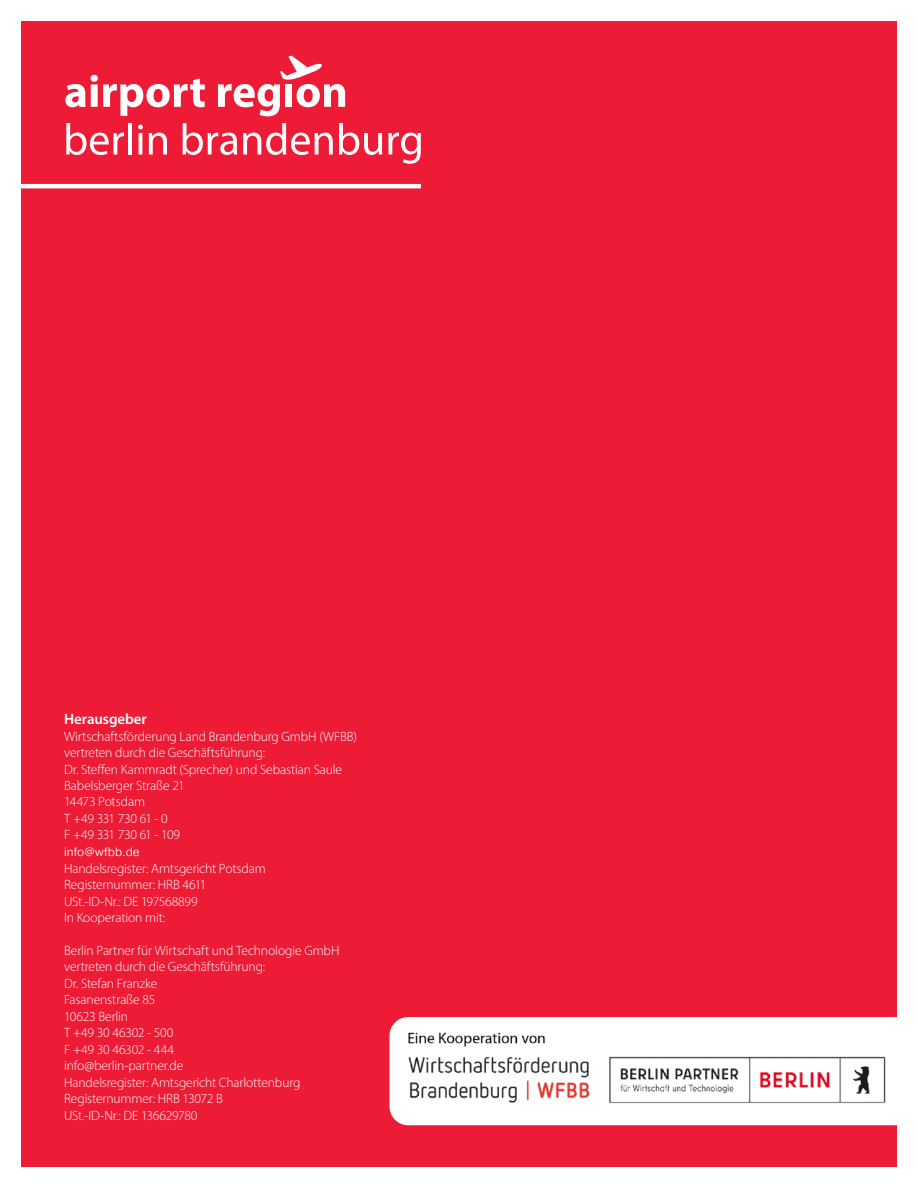
<style>
.page{position:relative;width:918px;height:1188px;background:#fff}
.page>*{position:absolute;margin:0;border:0;box-sizing:border-box;transform-origin:0 0}
.t1{font:600 15px "Myriad Pro";letter-spacing:-.005em;color:#fff}
.t2{font:300 13.5px/16.5px "Myriad Pro";letter-spacing:-.01em;color:#fff}
.t3{font:300 12px "Pragmatica";letter-spacing:.01em;color:#fff}
</style>
<div class="page">
<div style="left:22px;top:21px;width:875px;height:1146px;background:#ed1b35"></div>
<div style="left:390px;top:1018px;width:522px;height:107px;background:#fff;border-radius:18px"></div>
<div style="left:390px;top:1017px;width:523px;height:108px;border:2px solid #fff;border-radius:18px"></div>
<svg style="left:65px;top:75px;width:140px;height:41px"></svg>
<svg style="left:218px;top:56px;width:127px;height:60px"></svg>
<svg style="left:66px;top:123px;width:58px;height:32px"></svg>
<hr style="left:128px;top:123px;width:4px;height:32px;background:#fff">
<svg style="left:138px;top:125px;width:5px;height:30px"></svg>
<svg style="left:149px;top:133px;width:18px;height:22px"></svg>
<svg style="left:182px;top:123px;width:55px;height:32px"></svg>
<svg style="left:243px;top:123px;width:90px;height:32px"></svg>
<svg style="left:339px;top:123px;width:43px;height:32px"></svg>
<svg style="left:388px;top:133px;width:33px;height:31px"></svg>
<hr style="left:21px;top:184px;width:400px;height:4px;background:#fff">
<img style="left:408px;top:1032px;width:478px;height:72px">
<p class="t1" style="left:64px;top:709px;width:84px">Herausgeber</p>
<p class="t2" style="left:64px;top:728px;width:294px">Wirtschaftsförderung Land Brandenburg GmbH (WFBB) vertreten durch die Geschäftsführung:<br>Dr. Steffen Kammradt (Sprecher) und Sebastian Saule<br>Babelsberger Straße 21<br>14473 Potsdam<br>T +49 331 730 61 - 0<br>F +49 331 730 61 - 109</p>
<p class="t3" style="left:64px;top:844px;width:77px">info@wfbb.de</p>
<p class="t2" style="left:64px;top:860px;width:203px">Handelsregister: Amtsgericht Potsdam<br>Registernummer: HRB 4611<br>USt.-ID-Nr.: DE 197568899<br>In Kooperation mit:</p>
<p class="t2" style="left:64px;top:942px;width:277px">Berlin Partner für Wirtschaft und Technologie GmbH vertreten durch die Geschäftsführung:<br>Dr. Stefan Franzke<br>Fasanenstraße 85<br>10623 Berlin<br>T +49 30 46302 - 500<br>F +49 30 46302 - 444<br>info@berlin-partner.de<br>Handelsregister: Amtsgericht Charlottenburg<br>Registernummer: HRB 13072 B<br>USt.-ID-Nr.: DE 136629780</p>
</div>
